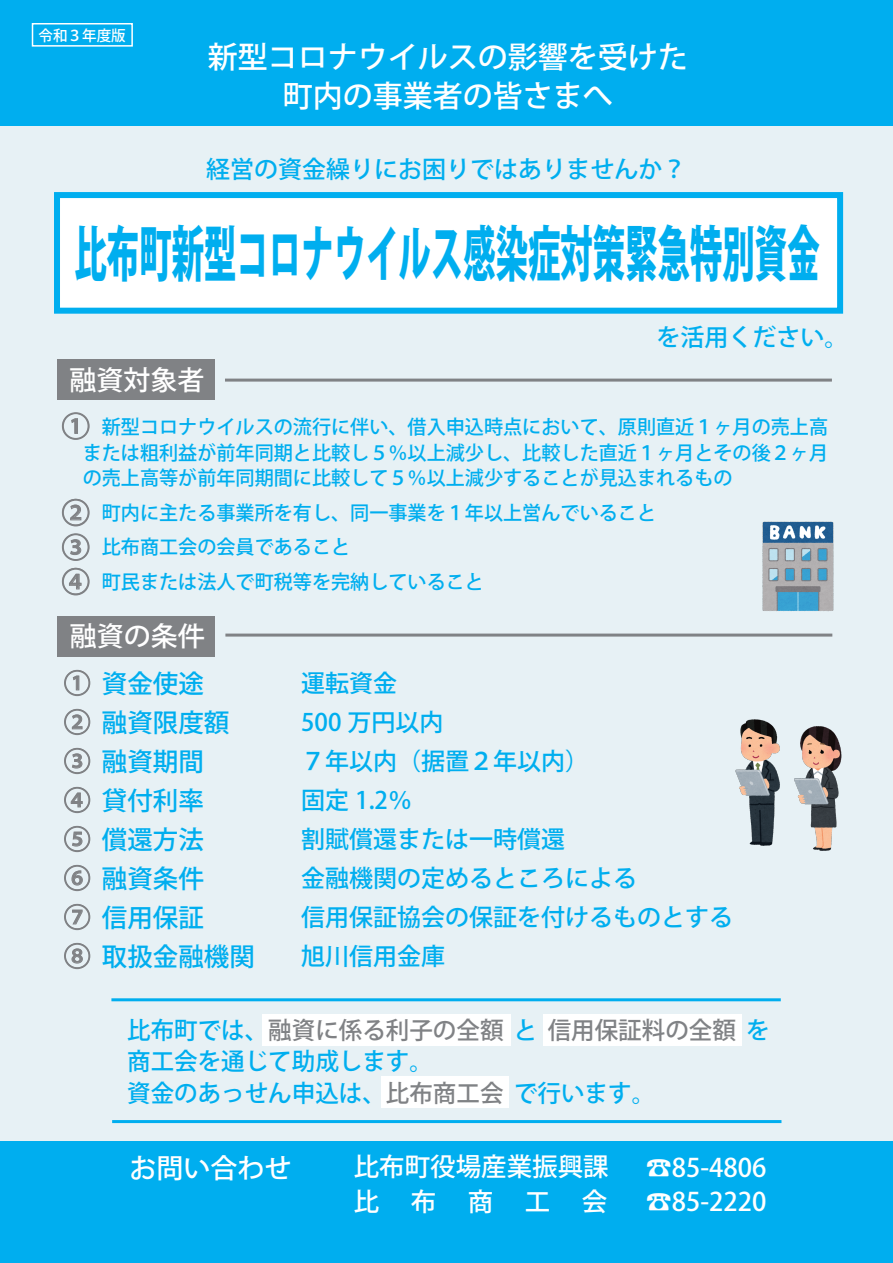
<style>
.page{position:relative;width:893px;height:1263px;background:#fff}
.page>*{position:absolute;margin:0;border:0;box-sizing:border-box;transform-origin:0 0}
.t1{font:800 60px "Koz Go Pro";color:#00aeef;scale:.54 1}
.t2{font:500 30px/39px "Koz Go Pro";color:#fff;text-align:center}
.t3{font:500 28.5px/34.5px "Koz Go Pro";color:#808285;text-align:justify}
.t4{font:500 27px "Koz Go Pro";color:#fff}
.t5{font:500 25.5px/39px "Koz Go Pro";color:#00aeef}
.t6{font:500 25.5px/34.5px "Koz Go Pro";color:#fff}
.t7{font:500 24px/39px "Koz Go Pro";color:#00aeef}
.t8{font:500 19.5px/25.5px "Koz Go Pro";color:#00aeef}
.t9{font:500 14.85px "Koz Go Pro";color:#fff}
.s1{font-size:27px;color:#808285}
.s2{color:#808285}
</style>
<div class="page">
<div style="left:0;top:113px;width:893px;height:1043px;background:#e7f1f5"></div>
<div style="left:262px;top:1014px;width:249px;height:32px;background:#fff"></div>
<div style="left:543px;top:1014px;width:199px;height:31px;background:#fff"></div>
<div style="left:381px;top:1076px;width:128px;height:32px;background:#fff"></div>
<hr style="left:112px;top:1120px;width:669px;height:3px;background:#00aeef">
<hr style="left:111px;top:998px;width:670px;height:3px;background:#00aeef">
<div style="left:57px;top:616px;width:158px;height:41px;background:#808285"></div>
<svg style="left:64px;top:670px;width:26px;height:26px"></svg>
<svg style="left:64px;top:709px;width:26px;height:26px"></svg>
<svg style="left:64px;top:748px;width:26px;height:26px"></svg>
<svg style="left:64px;top:787px;width:26px;height:26px"></svg>
<svg style="left:64px;top:826px;width:26px;height:26px"></svg>
<svg style="left:64px;top:865px;width:26px;height:26px"></svg>
<svg style="left:64px;top:904px;width:26px;height:26px"></svg>
<svg style="left:64px;top:943px;width:26px;height:26px"></svg>
<hr style="left:225px;top:634px;width:607px;height:3px;background:#808285">
<div style="left:57px;top:359px;width:158px;height:41px;background:#808285"></div>
<svg style="left:62px;top:412px;width:27px;height:28px"></svg>
<svg style="left:62px;top:499px;width:27px;height:27px"></svg>
<svg style="left:62px;top:533px;width:27px;height:28px"></svg>
<svg style="left:62px;top:568px;width:27px;height:27px"></svg>
<hr style="left:225px;top:379px;width:607px;height:3px;background:#808285">
<img style="left:762px;top:521px;width:72px;height:91px">
<div style="left:57px;top:195px;width:783px;height:116px;background:#fff"></div>
<div style="left:54px;top:192px;width:789px;height:122px;border:6px solid #00aeef"></div>
<img style="left:794px;top:726px;width:48px;height:125px">
<img style="left:735px;top:719px;width:45px;height:127px">
<div style="left:0;top:0;width:893px;height:126px;background:#00aeef"></div>
<div style="left:0;top:1141px;width:893px;height:122px;background:#00aeef"></div>
<div style="left:32px;top:23px;width:101px;height:24px;border:2px solid #fff"></div>
<p class="t9" style="left:38px;top:26px;width:89px">令和３年度版</p>
<h2 class="t2" style="left:208px;top:39px;width:481px">新型コロナウイルスの影響を受けた町内の事業者の皆さまへ</h2>
<p class="t7" style="left:206px;top:151px;width:482px">経営の資金繰りにお困りではありませんか？</p>
<h1 class="t1" style="left:75px;top:215px;width:1382px">比布町新型コロナウイルス感染症対策緊急特別資金</h1>
<h3 class="t4" style="left:69px;top:363px;width:136px">融資対象者</h3>
<p class="t8" style="left:83px;top:415px;width:747px">　新型コロナウイルスの流行に伴い、借入申込時点において、原則直近１ヶ月の売上高または粗利益が前年同期と比較し５％以上減少し、比較した直近１ヶ月とその後２ヶ月の売上高等が前年同期間に比較して５％以上減少することが見込まれるもの<br>　　</p>
<h3 class="t3" style="left:62px;top:411px;width:30px">①</h3>
<h3 class="t3" style="left:62px;top:497px;width:30px">②<br>③<br>④</h3>
<p class="t8" style="left:83px;top:496px;width:575px;line-height:34.5px">　町内に主たる事業所を有し、同一事業を１年以上営んでいること　比布商工会の会員であること<br>　町民または法人で町税等を完納していること</p>
<h3 class="t4" style="left:70px;top:619px;width:137px">融資の条件</h3>
<h3 class="t5" style="left:64px;top:665px;width:193px"><span class="s1">①</span> 資金使途<br><span class="s1">②</span> 融資限度額<br><span class="s1">③</span> 融資期間<br><span class="s1">④</span> 貸付利率<br><span class="s1">⑤</span> 償還方法<br><span class="s1">⑥</span> 融資条件<br><span class="s1">⑦</span> 信用保証<br><span class="s1">⑧</span> 取扱金融機関</h3>
<p class="t7" style="left:301px;top:665px;width:433px">運転資金<br>500 万円以内<br>７年以内（据置２年以内）<br>固定 1.2％<br>割賦償還または一時償還<br>金融機関の定めるところによる<br>信用保証協会の保証を付けるものとする旭川信用金庫</p>
<p class="t7" style="left:127px;top:1015px;width:644px;line-height:31.5px">比布町では、<span class="s2">融資に係る利子の全額</span> と <span class="s2">信用保証料の全額</span>を商工会を通じて助成します。<br>資金のあっせん申込は、<span class="s2">比布商工会</span> で行います。</p>
<h3 class="t4" style="left:129px;top:1150px;width:164px">お問い合わせ</h3>
<h3 class="t6" style="left:354px;top:1151px;width:256px">比布町役場産業振興課比布商工会</h3>
<h3 class="t6" style="left:646px;top:1151px;width:122px">☎85-4806 ☎85-2220</h3>
</div>
